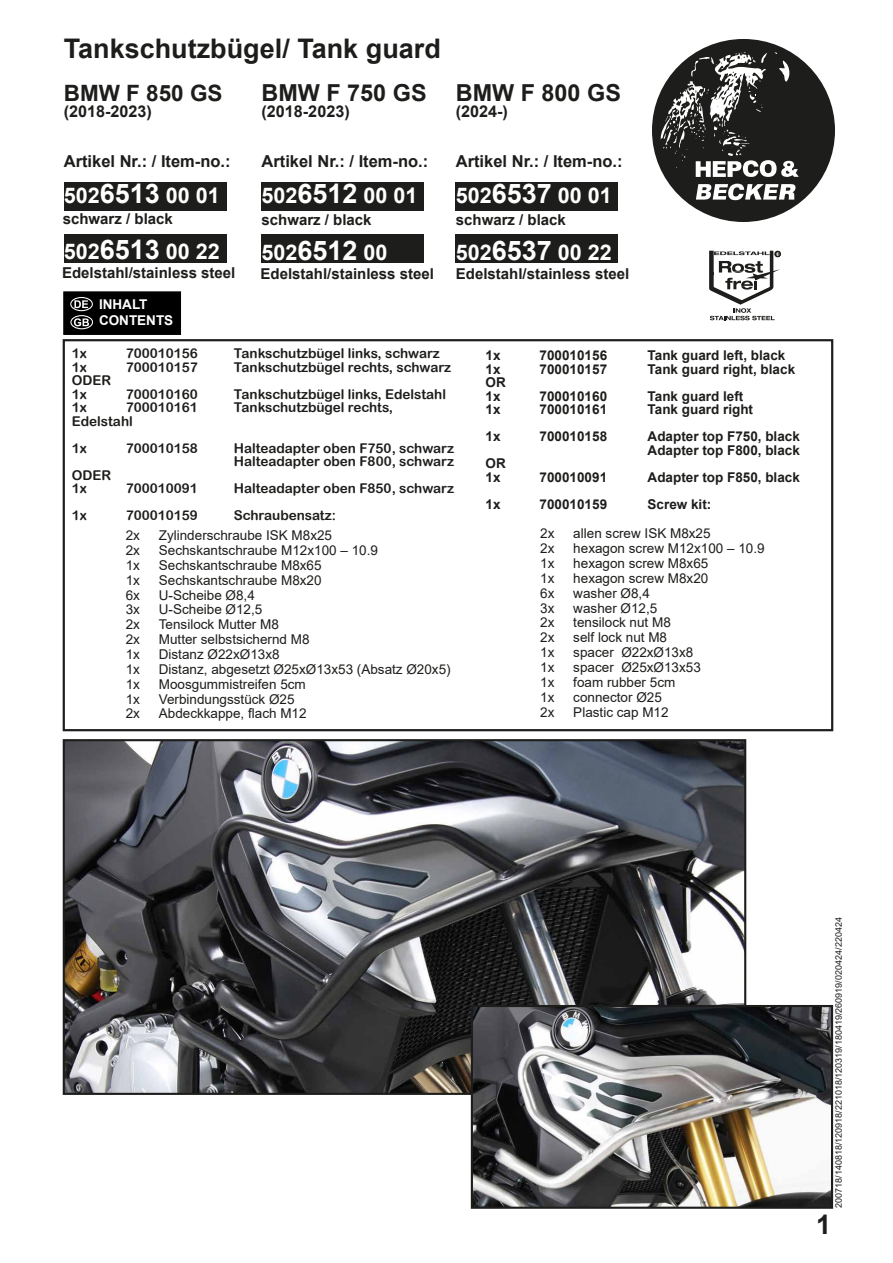
<style>
.page{position:relative;width:893px;height:1263px;background:#fff}
.page>*{position:absolute;margin:0;border:0;box-sizing:border-box;transform-origin:0 0}
.t1{font:700 27px "Arial";color:#1d1d1b}
.t2{font:700 23.4px "Arial";color:#1d1d1b}
.t3{font:700 22.5px "Arial";color:#1d1d1b}
.t4{font:700 21.6px "Arial";color:#fff}
.t5{font:700 16.5px "Arial";color:#1d1d1b}
.t6{font:700 16.2px "Arial";color:#1d1d1b}
.t7{font:700 15px "Arial";color:#1d1d1b}
.t8{font:13.5px "Arial";color:#1d1d1b}
.t9{font:13.5px/13.5px "Arial Rounded MT Bold";color:#1d1d1b}
.t10{font:700 13.5px/13.5px "Arial";color:#1d1d1b}
.t11{font:700 13.5px/16.2px "Arial";color:#fff}
.t12{font:9px "Arial";color:#1d1d1b}
.s1{font-size:27px}
</style>
<div class="page">
<div style="left:652px;top:39px;width:183px;height:183px;background:#1d1d1b;border-radius:50%"></div>
<svg style="left:696px;top:184px;width:100px;height:16px"></svg>
<svg style="left:660px;top:52px;width:139px;height:125px"></svg>
<div style="left:455px;top:234px;width:163px;height:29px;background:#1d1d1b"></div>
<div style="left:455px;top:182px;width:163px;height:28px;background:#1d1d1b"></div>
<div style="left:64px;top:234px;width:163px;height:28px;background:#1d1d1b"></div>
<div style="left:63px;top:339px;width:770px;height:392px;border:2px solid #1d1d1b"></div>
<img style="left:66px;top:742px;width:677px;height:350px">
<div style="left:63px;top:739px;width:683px;height:356px;border:2px solid #1d1d1b"></div>
<div style="left:64px;top:182px;width:163px;height:28px;background:#1d1d1b"></div>
<img style="left:474px;top:1008px;width:356px;height:198px">
<div style="left:471px;top:1005px;width:362px;height:204px;border:2px solid #1d1d1b"></div>
<svg style="left:709px;top:250px;width:72px;height:70px"></svg>
<div style="left:261px;top:234px;width:163px;height:28px;background:#1d1d1b"></div>
<div style="left:261px;top:182px;width:163px;height:28px;background:#1d1d1b"></div>
<div style="left:63px;top:292px;width:118px;height:43px;background:#000;border:1px solid #000"></div>
<svg style="left:74px;top:300px;width:14px;height:8px"></svg>
<div style="left:70px;top:297px;width:23px;height:14px;border:1px solid #fff;border-radius:50%"></div>
<svg style="left:74px;top:318px;width:15px;height:8px"></svg>
<div style="left:70px;top:315px;width:23px;height:14px;border:1px solid #fff;border-radius:50%"></div>
<h1 class="t1" style="left:64px;top:29px;width:379px">Tankschutzbügel/ Tank guard</h1>
<h3 class="t3" style="left:64px;top:77px;width:160px">BMW F 850 GS</h3>
<p class="t6" style="left:64px;top:100px;width:90px">(2018-2023)</p>
<p class="t5" style="left:64px;top:150px;width:168px">Artikel Nr.: / Item-no.:</p>
<h3 class="t4" style="left:64px;top:180px;width:158px">502<span class="s1">6513</span> 00 01</h3>
<h3 class="t4" style="left:64px;top:236px;width:158px">502<span class="s1">6513</span> 00 22</h3>
<h2 class="t2" style="left:261px;top:76px;width:167px">BMW F 750 GS</h2>
<p class="t6" style="left:261px;top:100px;width:90px">(2018-2023)</p>
<p class="t5" style="left:261px;top:150px;width:168px">Artikel Nr.: / Item-no.:</p>
<h3 class="t4" style="left:261px;top:180px;width:158px">502<span class="s1">6512</span> 00 01</h3>
<p class="t7" style="left:261px;top:209px;width:112px">schwarz / black</p>
<h3 class="t4" style="left:261px;top:237px;width:128px">502<span class="s1">6512</span> 00</h3>
<p class="t7" style="left:63px;top:208px;width:112px">schwarz / black</p>
<p class="t7" style="left:62px;top:263px;width:175px">Edelstahl/stainless steel</p>
<p class="t7" style="left:261px;top:263px;width:175px">Edelstahl/stainless steel</p>
<p class="t11" style="left:99px;top:296px;width:76px">INHALT<br>CONTENTS</p>
<h2 class="t2" style="left:456px;top:76px;width:167px">BMW F 800 GS</h2>
<p class="t6" style="left:456px;top:100px;width:54px">(2024-)</p>
<p class="t5" style="left:456px;top:150px;width:168px">Artikel Nr.: / Item-no.:</p>
<h3 class="t4" style="left:456px;top:180px;width:158px">502<span class="s1">6537</span> 00 01</h3>
<p class="t7" style="left:456px;top:209px;width:112px">schwarz / black</p>
<h3 class="t4" style="left:456px;top:237px;width:158px">502<span class="s1">6537</span> 00 22</h3>
<p class="t7" style="left:456px;top:263px;width:175px">Edelstahl/stainless steel</p>
<p class="t9" style="left:72px;top:347px;width:17px">1x</p>
<p class="t9" style="left:126px;top:347px;width:74px">700010156</p>
<p class="t9" style="left:234px;top:347px;width:208px">Tankschutzbügel links, schwarz</p>
<p class="t9" style="left:72px;top:360px;width:17px">1x</p>
<p class="t9" style="left:126px;top:360px;width:74px">700010157</p>
<p class="t9" style="left:234px;top:360px;width:219px">Tankschutzbügel rechts, schwarz</p>
<p class="t9" style="left:72px;top:374px;width:41px">ODER<br>1x</p>
<p class="t9" style="left:126px;top:387px;width:74px">700010160</p>
<p class="t9" style="left:234px;top:387px;width:214px">Tankschutzbügel links, Edelstahl</p>
<p class="t9" style="left:72px;top:401px;width:17px">1x</p>
<p class="t9" style="left:126px;top:401px;width:74px">700010161</p>
<p class="t9" style="left:234px;top:401px;width:161px">Tankschutzbügel rechts,</p>
<p class="t9" style="left:72px;top:407px;width:63px;line-height:27px">Edelstahl<br>1x</p>
<p class="t9" style="left:126px;top:441px;width:74px">700010158</p>
<p class="t9" style="left:234px;top:441px;width:222px">Halteadapter oben F750, schwarz<br>Halteadapter oben F800, schwarz</p>
<p class="t9" style="left:72px;top:468px;width:41px">ODER<br>1x</p>
<p class="t9" style="left:126px;top:482px;width:74px">700010091</p>
<p class="t9" style="left:234px;top:482px;width:222px">Halteadapter oben F850, schwarz</p>
<p class="t9" style="left:72px;top:509px;width:17px">1x</p>
<p class="t9" style="left:126px;top:509px;width:74px">700010159</p>
<p class="t9" style="left:234px;top:509px;width:104px">Schraubensatz:</p>
<p class="t8" style="left:126px;top:526px;width:16px">2x</p>
<p class="t8" style="left:159px;top:526px;width:175px">Zylinderschraube ISK M8x25</p>
<p class="t8" style="left:126px;top:541px;width:16px">2x</p>
<p class="t8" style="left:159px;top:541px;width:221px">Sechskantschraube M12x100 – 10.9</p>
<p class="t8" style="left:126px;top:556px;width:16px">1x</p>
<p class="t8" style="left:159px;top:556px;width:164px">Sechskantschraube M8x65</p>
<p class="t8" style="left:126px;top:571px;width:16px">1x</p>
<p class="t8" style="left:159px;top:571px;width:164px">Sechskantschraube M8x20</p>
<p class="t8" style="left:126px;top:585px;width:16px">6x</p>
<p class="t8" style="left:159px;top:585px;width:98px">U-Scheibe Ø8,4</p>
<p class="t8" style="left:126px;top:600px;width:16px">3x</p>
<p class="t8" style="left:159px;top:600px;width:105px">U-Scheibe Ø12,5</p>
<p class="t8" style="left:126px;top:615px;width:16px">2x</p>
<p class="t8" style="left:159px;top:615px;width:122px">Tensilock Mutter M8</p>
<p class="t8" style="left:126px;top:630px;width:16px">2x</p>
<p class="t8" style="left:159px;top:630px;width:152px">Mutter selbstsichernd M8</p>
<p class="t8" style="left:126px;top:645px;width:16px">1x</p>
<p class="t8" style="left:159px;top:645px;width:122px">Distanz Ø22xØ13x8</p>
<p class="t8" style="left:126px;top:660px;width:16px">1x</p>
<p class="t8" style="left:159px;top:660px;width:293px">Distanz, abgesetzt Ø25xØ13x53 (Absatz Ø20x5)</p>
<p class="t8" style="left:126px;top:675px;width:16px">1x</p>
<p class="t8" style="left:159px;top:675px;width:149px">Moosgummistreifen 5cm</p>
<p class="t8" style="left:126px;top:689px;width:16px">1x</p>
<p class="t8" style="left:159px;top:689px;width:137px">Verbindungsstück Ø25</p>
<p class="t8" style="left:126px;top:704px;width:16px">2x</p>
<p class="t8" style="left:159px;top:704px;width:149px">Abdeckkappe, flach M12</p>
<p class="t10" style="left:486px;top:349px;width:17px">1x</p>
<p class="t10" style="left:540px;top:349px;width:69px">700010156</p>
<p class="t10" style="left:648px;top:349px;width:139px">Tank guard left, black</p>
<p class="t10" style="left:486px;top:363px;width:17px">1x</p>
<p class="t10" style="left:540px;top:363px;width:69px">700010157</p>
<p class="t10" style="left:648px;top:363px;width:149px">Tank guard right, black</p>
<p class="t10" style="left:486px;top:376px;width:22px">OR<br>1x</p>
<p class="t10" style="left:540px;top:390px;width:69px">700010160</p>
<p class="t10" style="left:648px;top:390px;width:97px">Tank guard left</p>
<p class="t10" style="left:486px;top:403px;width:17px">1x</p>
<p class="t10" style="left:540px;top:403px;width:69px">700010161</p>
<p class="t10" style="left:648px;top:403px;width:107px">Tank guard right</p>
<p class="t10" style="left:486px;top:430px;width:17px">1x</p>
<p class="t10" style="left:540px;top:430px;width:69px">700010158</p>
<p class="t10" style="left:648px;top:430px;width:154px">Adapter top F750, black<br>Adapter top F800, black</p>
<p class="t10" style="left:486px;top:457px;width:22px">OR<br>1x</p>
<p class="t10" style="left:540px;top:471px;width:69px">700010091</p>
<p class="t10" style="left:648px;top:471px;width:154px">Adapter top F850, black</p>
<p class="t10" style="left:486px;top:498px;width:17px">1x</p>
<p class="t10" style="left:540px;top:498px;width:69px">700010159</p>
<p class="t10" style="left:648px;top:498px;width:65px">Screw kit:</p>
<p class="t8" style="left:540px;top:524px;width:16px">2x</p>
<p class="t8" style="left:573px;top:524px;width:139px">allen screw ISK M8x25</p>
<p class="t8" style="left:540px;top:539px;width:16px">2x</p>
<p class="t8" style="left:573px;top:539px;width:193px">hexagon screw M12x100 – 10.9</p>
<p class="t8" style="left:540px;top:554px;width:16px">1x</p>
<p class="t8" style="left:573px;top:554px;width:137px">hexagon screw M8x65</p>
<p class="t8" style="left:540px;top:569px;width:16px">1x</p>
<p class="t8" style="left:573px;top:569px;width:137px">hexagon screw M8x20</p>
<p class="t8" style="left:540px;top:584px;width:16px">6x</p>
<p class="t8" style="left:573px;top:584px;width:78px">washer Ø8,4</p>
<p class="t8" style="left:540px;top:598px;width:16px">3x</p>
<p class="t8" style="left:573px;top:598px;width:86px">washer Ø12,5</p>
<p class="t8" style="left:540px;top:613px;width:16px">2x</p>
<p class="t8" style="left:573px;top:613px;width:99px">tensilock nut M8</p>
<p class="t8" style="left:540px;top:628px;width:16px">2x</p>
<p class="t8" style="left:573px;top:628px;width:95px">self lock nut M8</p>
<p class="t8" style="left:540px;top:643px;width:16px">1x</p>
<p class="t8" style="left:573px;top:643px;width:122px">spacer Ø22xØ13x8</p>
<p class="t8" style="left:540px;top:658px;width:16px">1x</p>
<p class="t8" style="left:573px;top:658px;width:129px">spacer Ø25xØ13x53</p>
<p class="t8" style="left:540px;top:673px;width:16px">1x</p>
<p class="t8" style="left:573px;top:673px;width:104px">foam rubber 5cm</p>
<p class="t8" style="left:540px;top:688px;width:16px">1x</p>
<p class="t8" style="left:573px;top:688px;width:90px">connector Ø25</p>
<p class="t8" style="left:540px;top:702px;width:16px">2x</p>
<p class="t8" style="left:573px;top:702px;width:97px">Plastic cap M12</p>
<h1 class="t1" style="left:816px;top:1205px;width:17px">1</h1>
<p class="t12" style="left:832px;top:1208px;width:292px;rotate:-90deg">200718/140818/120918/221018/120319/180419/260919/020424/220424</p>
</div>
